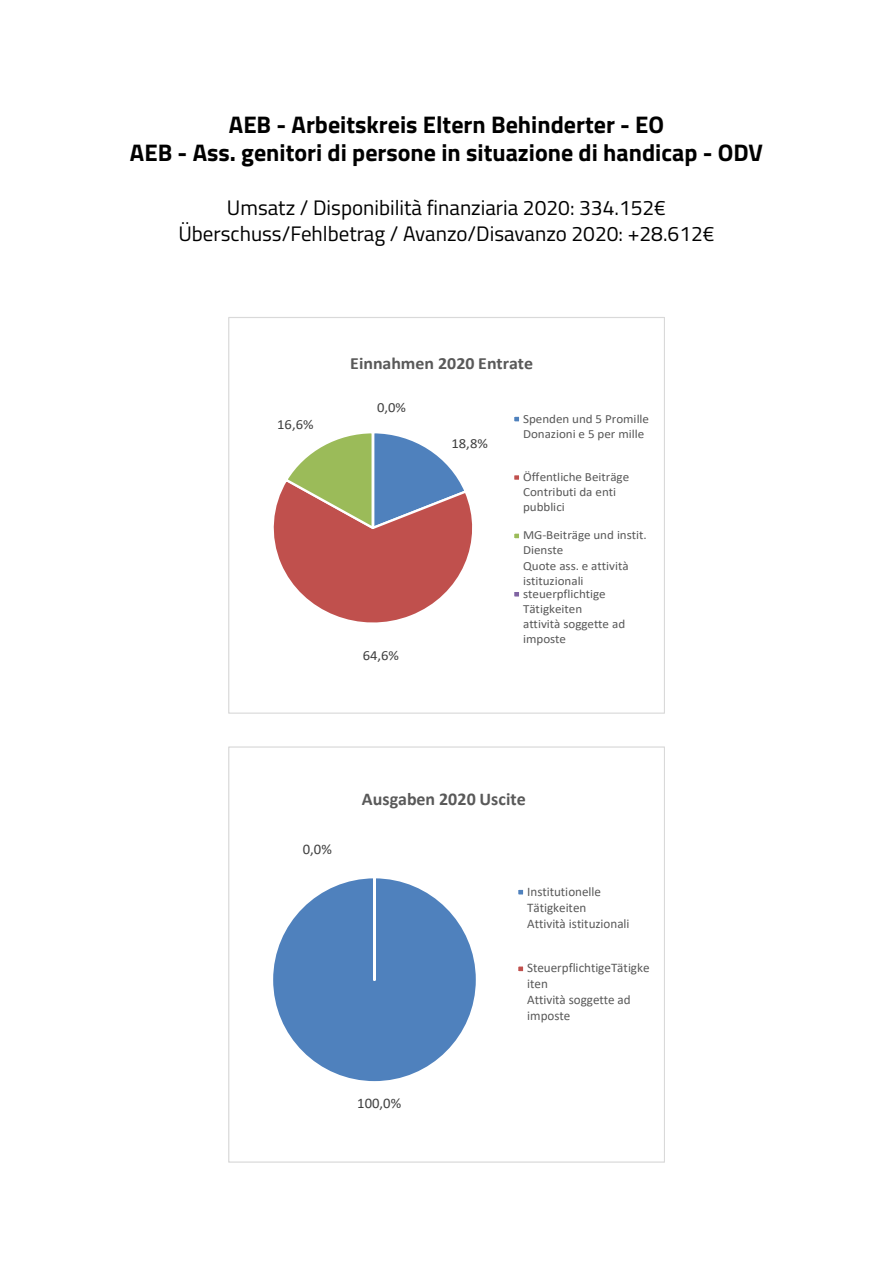
<style>
.page{position:relative;width:893px;height:1263px;background:#fff}
.page>*{position:absolute;margin:0;border:0;box-sizing:border-box;transform-origin:0 0}
.t1{font:700 24px/28.8px "Titillium";color:#000;text-align:center}
.t2{font:21px/25.2px "Titillium";color:#000;text-align:center}
.t3{font:700 18px "Calibri";letter-spacing:.005em;color:#595959}
.t4{font:700 17.1px "Calibri";color:#595959;scale:1.05 1}
.t5{font:14.7px "Calibri";color:#404040}
.t6{font:13.95px "Calibri";color:#404040;scale:1.05 1}
.t7{font:13.05px/15.9px "Calibri";letter-spacing:-.005em;color:#595959}
.t8{font:12.45px/15.1px "Calibri";letter-spacing:-.005em;color:#595959;scale:1.05 1}
</style>
<div class="page">
<svg style="left:273px;top:433px;width:200px;height:190px"></svg>
<hr style="left:372px;top:432px;width:2px;height:96px;background:#fff">
<div style="left:513px;top:416px;width:7px;height:6px;background:#4f81bd"></div>
<div style="left:512px;top:414px;width:9px;height:10px;border:2px solid #fff"></div>
<div style="left:513px;top:474px;width:7px;height:7px;background:#c0504d"></div>
<div style="left:512px;top:473px;width:9px;height:9px;border:2px solid #fff"></div>
<div style="left:513px;top:532px;width:7px;height:7px;background:#9bbb59"></div>
<div style="left:512px;top:531px;width:9px;height:9px;border:2px solid #fff"></div>
<div style="left:513px;top:591px;width:7px;height:7px;background:#8064a2"></div>
<div style="left:512px;top:590px;width:9px;height:9px;border:2px solid #fff"></div>
<div style="left:272px;top:877px;width:205px;height:205px;background:#4f81bd;border-radius:103px"></div>
<hr style="left:373px;top:877px;width:3px;height:103px;background:#fff">
<div style="left:517px;top:889px;width:7px;height:7px;background:#4f81bd"></div>
<div style="left:516px;top:887px;width:9px;height:10px;border:2px solid #fff"></div>
<div style="left:517px;top:965px;width:7px;height:7px;background:#c0504d"></div>
<div style="left:516px;top:964px;width:9px;height:9px;border:2px solid #fff"></div>
<h1 class="t1" style="left:130px;top:108px;width:634px">AEB - Arbeitskreis Eltern Behinderter - EO<br>AEB - Ass. genitori di persone in situazione di handicap - ODV</h1>
<h2 class="t2" style="left:178px;top:194px;width:538px">Umsatz / Disponibilità finanziaria 2020: 334.152€<br>Überschuss/Fehlbetrag / Avanzo/Disavanzo 2020: +28.612€</h2>
<p class="t6" style="left:277px;top:414px;width:36px">16,6%</p>
<h3 class="t4" style="left:350px;top:352px;width:176px">Einnahmen 2020 Entrate</h3>
<p class="t6" style="left:377px;top:398px;width:29px">0,0%</p>
<p class="t6" style="left:363px;top:646px;width:36px">64,6%</p>
<p class="t6" style="left:451px;top:434px;width:36px">18,8%</p>
<p class="t8" style="left:523px;top:410px;width:121px">Spenden und 5 Promille<br>Donazioni e 5 per mille</p>
<p class="t8" style="left:523px;top:469px;width:102px">Öffentliche Beiträge<br>Contributi da enti pubblici</p>
<p class="t8" style="left:523px;top:527px;width:119px">MG-Beiträge und instit.<br>Dienste<br>Quote ass. e attività istituzionali</p>
<p class="t8" style="left:523px;top:586px;width:99px">steuerpflichtige<br>Tätigkeiten<br>attività soggette ad imposte</p>
<p class="t5" style="left:303px;top:839px;width:31px">0,0%</p>
<h3 class="t3" style="left:362px;top:786px;width:165px">Ausgaben 2020 Uscite</h3>
<p class="t7" style="left:527px;top:883px;width:104px">Institutionelle<br>Tätigkeiten<br>Attività istituzionali</p>
<p class="t7" style="left:527px;top:960px;width:124px">SteuerpflichtigeTätigke iten<br>Attività soggette ad imposte</p>
<p class="t5" style="left:357px;top:1093px;width:45px">100,0%</p>
</div>
